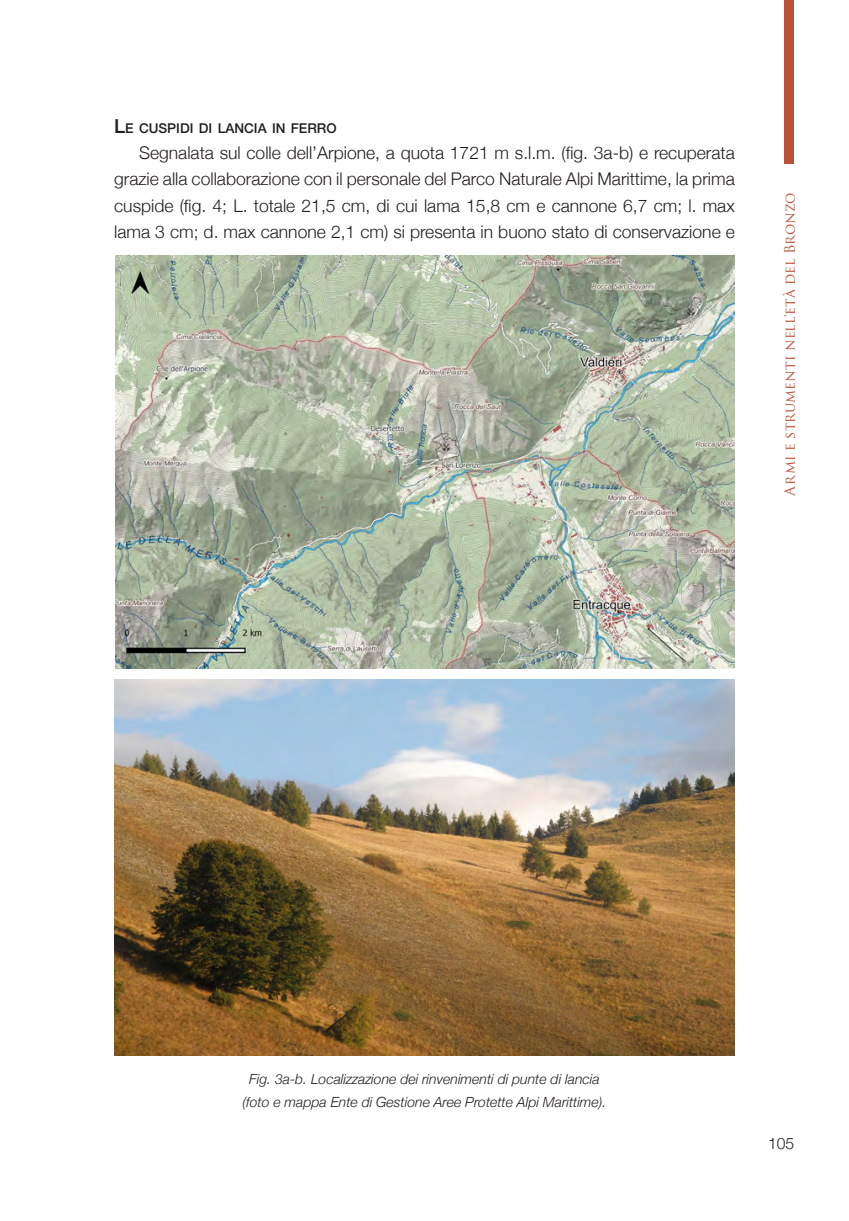
<style>
.page{position:relative;width:849px;height:1221px;background:#fff}
.page>*{position:absolute;margin:0;border:0;box-sizing:border-box;transform-origin:0 0}
.CORPO_TESTO{font:300 17.5px/26.2px "Helvetica Neue";color:#231f20;text-align:justify}
.t1{font:300 15.75px "Helvetica Neue";color:#231f20}
.DIDASCALIE{font:italic 300 14px "Helvetica Neue";color:#231f20}
.t2{font:14px "Trajan Pro";letter-spacing:.005em;color:#bc5138}
.TITOLI_PARAGRAFI_INT{font:500 13.47px "Helvetica Neue";color:#231f20}
.s1{font-size:19.25px}
</style>
<div class="page">
<div style="left:783px;top:0;width:10px;height:164px;background:#bc5138"></div>
<img style="left:115px;top:255px;width:619px;height:413px">
<img style="left:115px;top:680px;width:619px;height:375px">
<p class="TITOLI_PARAGRAFI_INT" style="left:114px;top:117px;width:224px"><span class="s1">L</span>E CUSPIDI DI LANCIA IN FERRO</p>
<p class="CORPO_TESTO" style="left:114px;top:138px;width:622px;text-indent:25px">Segnalata sul colle dell’Arpione, a quota 1721 m s.l.m. (fig. 3a-b) e recuperata grazie alla collaborazione con il personale del Parco Naturale Alpi Marittime, la prima cuspide (fig. 4; L. totale 21,5 cm, di cui lama 15,8 cm e cannone 6,7 cm; l. max lama 3 cm; d. max cannone 2,1 cm) si presenta in buono stato di conservazione e</p>
<p class="t2" style="left:780px;top:495px;width:305px;rotate:-90deg">Armi e strumenti nell'età del Bronzo</p>
<p class="DIDASCALIE" style="left:249px;top:1067px;width:352px">Fig. 3a-b. Localizzazione dei rinvenimenti di punte di lancia</p>
<p class="DIDASCALIE" style="left:242px;top:1090px;width:365px">(foto e mappa Ente di Gestione Aree Protette Alpi Marittime).</p>
<p class="t1" style="left:767px;top:1130px;width:28px">105</p>
</div>
